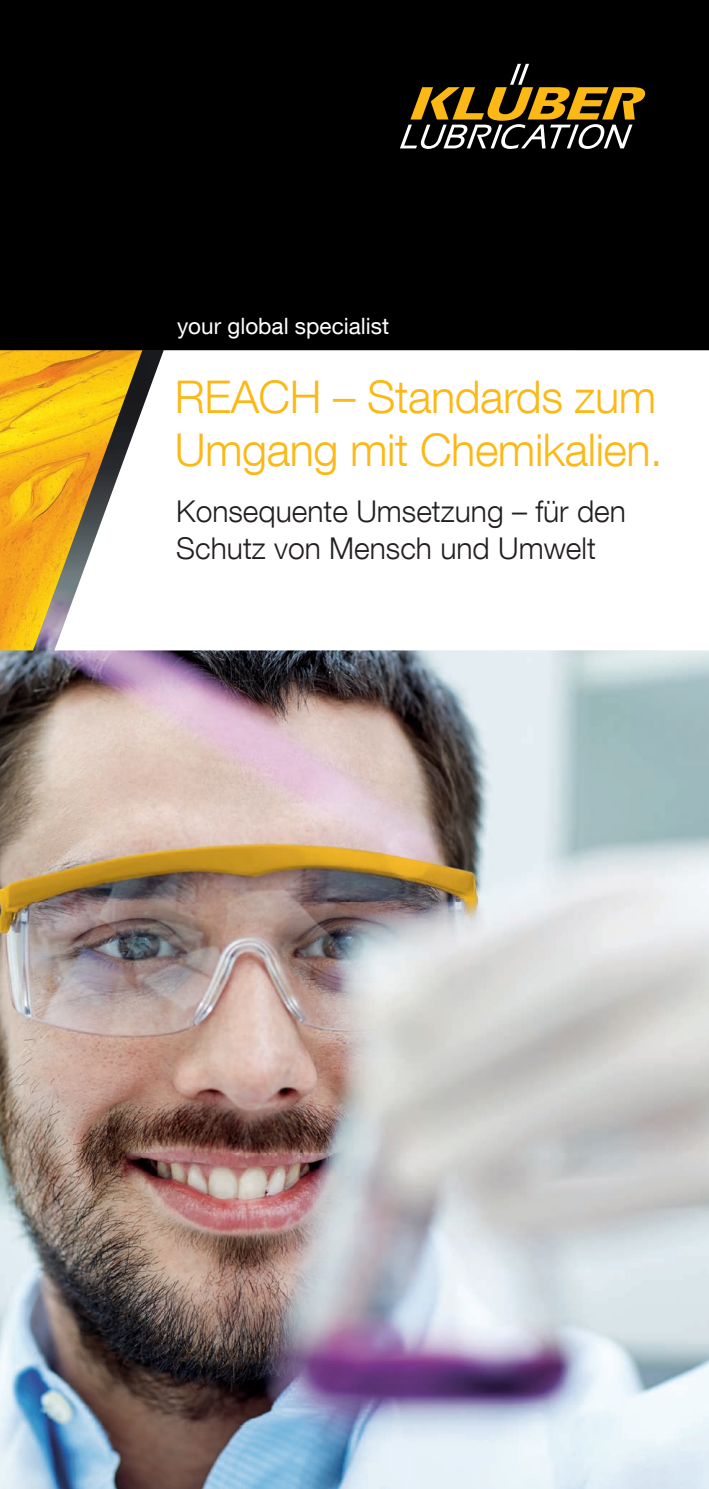
<style>
.page{position:relative;width:709px;height:1489px;background:#fff}
.page>*{position:absolute;margin:0;border:0;box-sizing:border-box;transform-origin:0 0}
.t1{font:300 45px/52.5px "Helvetica Neue LT Com";letter-spacing:-.01em;color:#fcb814}
.t2{font:300 30px/37.5px "Helvetica Neue LT Com";color:#231f20}
.t3{font:22.5px "Helvetica Neue LT Com";color:#fff}
</style>
<div class="page">
<div style="left:0;top:0;width:709px;height:651px;background:#000"></div>
<img style="left:0;top:650px;width:709px;height:838px">
<svg style="left:400px;top:64px;width:246px;height:85px"></svg>
<div style="left:142px;top:350px;width:567px;height:300px;background:#fff"></div>
<img style="left:0;top:350px;width:142px;height:300px">
<p class="t3" style="left:177px;top:312px;width:214px">your global specialist</p>
<h1 class="t1" style="left:175px;top:370px;width:489px">REACH – Standards zum<br>Umgang mit Chemikalien.</h1>
<p class="t2" style="left:176px;top:491px;width:451px">Konsequente Umsetzung – für den<br>Schutz von Mensch und Umwelt</p>
</div>
